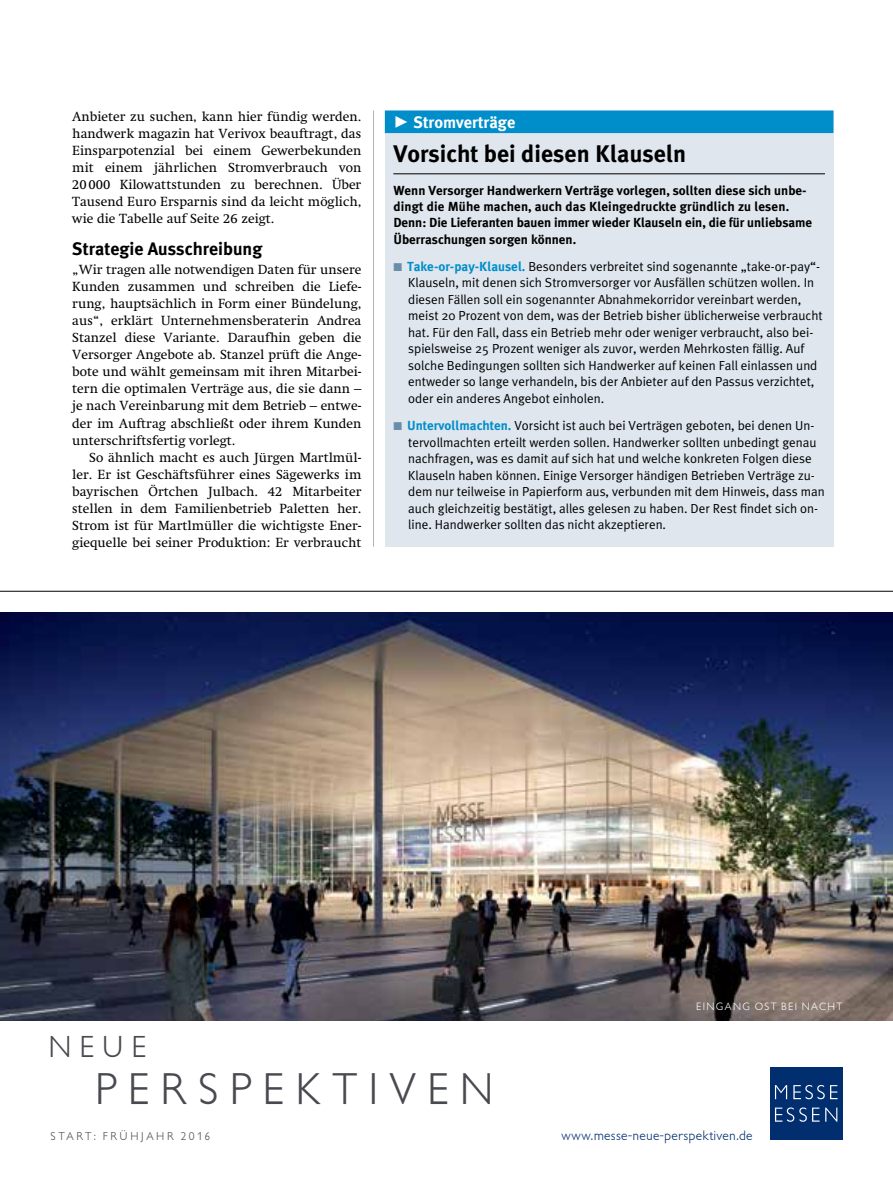
<style>
.page{position:relative;width:893px;height:1191px;background:#fff}
.page>*{position:absolute;margin:0;border:0;box-sizing:border-box;transform-origin:0 0}
.t1{font:300 43.95px "Gill Sans BQ";letter-spacing:.25em;color:#484a4f}
.t2{font:300 30px "Gill Sans BQ";color:#484a4f}
.t3{font:700 24px "Meta Plus";color:#000}
.t4{font:700 18px "Meta Plus";color:#000}
.t5{font:700 16.5px "Meta Plus";color:#fff}
.t6{font:13.5px/17px "Swift LT Pro";color:#000;text-align:justify}
.t7{font:300 13.5px "Gill Sans BQ";letter-spacing:.015em;color:#002e6e}
.t8{font:13.2px/16.5px "Meta Plus Normal";color:#000}
.t9{font:700 13.2px/16.2px "Meta Plus";color:#000}
.t10{font:300 11.25px "Gill Sans BQ";letter-spacing:.225em;color:#4d4d4f}
.t11{font:300 10.5px "Gill Sans BQ";letter-spacing:.13em;color:#fff}
.s1{font-family:"Meta Plus";font-weight:700;color:#008ecb}
</style>
<div class="page">
<hr style="left:373px;top:111px;width:1px;height:435px;background:#b1b4b6">
<div style="left:385px;top:111px;width:448px;height:435px;background:#dfe6ee"></div>
<hr style="left:393px;top:173px;width:432px;height:1px;background:#000">
<div style="left:385px;top:111px;width:448px;height:22px;background:#008ecb"></div>
<hr style="left:0;top:591px;width:893px;height:1px;background:#000">
<img style="left:0;top:612px;width:893px;height:409px">
<div style="left:770px;top:1067px;width:72px;height:73px;background:#002e6e"></div>
<svg style="left:775px;top:1085px;width:63px;height:14px"></svg>
<svg style="left:775px;top:1107px;width:62px;height:14px"></svg>
<p class="t6" style="left:72px;top:108px;width:291px">Anbieter zu suchen, kann hier fündig werden. handwerk magazin hat Verivox beauftragt, das Einsparpotenzial bei einem Gewerbekunden mit einem jährlichen Stromverbrauch von 20000 Kilowattstunden zu berechnen. Über Tausend Euro Ersparnis sind da leicht möglich, wie die Tabelle auf Seite 26 zeigt.</p>
<h3 class="t4" style="left:72px;top:238px;width:191px">Strategie Ausschreibung</h3>
<p class="t6" style="left:72px;top:261px;width:291px">„Wir tragen alle notwendigen Daten für unsere Kunden zusammen und schreiben die Liefe&shy;rung, hauptsächlich in Form einer Bündelung, aus“, erklärt Unternehmensberaterin Andrea Stanzel diese Variante. Daraufhin geben die Versorger Angebote ab. Stanzel prüft die Ange&shy;bote und wählt gemeinsam mit ihren Mitarbei&shy;tern die optimalen Verträge aus, die sie dann – je nach Vereinbarung mit dem Betrieb – entwe&shy;der im Auftrag abschließt oder ihrem Kunden unterschriftsfertig vorlegt.</p>
<p class="t6" style="left:72px;top:448px;width:291px;text-indent:17px">So ähnlich macht es auch Jürgen Martlmül&shy;ler. Er ist Geschäftsführer eines Sägewerks im bayrischen Örtchen Julbach. 42 Mitarbeiter stellen in dem Familienbetrieb Paletten her.<br>Strom ist für Martlmüller die wichtigste Ener&shy;giequelle bei seiner Produktion: Er verbraucht</p>
<p class="t5" style="left:393px;top:112px;width:124px">✓ Stromverträge</p>
<h3 class="t3" style="left:393px;top:140px;width:294px">Vorsicht bei diesen Klauseln</h3>
<p class="t9" style="left:393px;top:182px;width:420px">Wenn Versorger Handwerkern Verträge vorlegen, sollten diese sich unbe&shy;dingt die Mühe machen, auch das Kleingedruckte gründlich zu lesen.<br>Denn: Die Lieferanten bauen immer wieder Klauseln ein, die für unliebsame Überraschungen sorgen können.</p>
<p class="t8" style="left:407px;top:258px;width:417px"><span class="s1">Take-or-pay-Klausel.</span> Besonders verbreitet sind sogenannte „take-or-pay“- Klauseln, mit denen sich Stromversorger vor Ausfällen schützen wollen. In diesen Fällen soll ein sogenannter Abnahmekorridor vereinbart werden, meist 20 Prozent von dem, was der Betrieb bisher üblicherweise verbraucht hat. Für den Fall, dass ein Betrieb mehr oder weniger verbraucht, also bei&shy;spielsweise 25 Prozent weniger als zuvor, werden Mehrkosten fällig. Auf solche Bedingungen sollten sich Handwerker auf keinen Fall einlassen und entweder so lange verhandeln, bis der Anbieter auf den Passus verzichtet, oder ein anderes Angebot einholen.</p>
<p class="t8" style="left:407px;top:417px;width:419px"><span class="s1">Untervollmachten.</span> Vorsicht ist auch bei Verträgen geboten, bei denen Un&shy;tervollmachten erteilt werden sollen. Handwerker sollten unbedingt genau nachfragen, was es damit auf sich hat und welche konkreten Folgen diese Klauseln haben können. Einige Versorger händigen Betrieben Verträge zu&shy;dem nur teilweise in Papierform aus, verbunden mit dem Hinweis, dass man auch gleichzeitig bestätigt, alles gelesen zu haben. Der Rest findet sich on&shy;line. Handwerker sollten das nicht akzeptieren.</p>
<p class="t11" style="left:696px;top:1000px;width:148px">EINGANG OST BEI NACHT</p>
<h2 class="t2" style="left:49px;top:1030px;width:99px">NEUE</h2>
<h1 class="t1" style="left:95px;top:1064px;width:400px">PERSPEKTIVEN</h1>
<p class="t10" style="left:51px;top:1130px;width:161px">START: FRÜHJAHR 2016</p>
<p class="t7" style="left:562px;top:1127px;width:193px">www.messe-neue-perspektiven.de</p>
</div>
